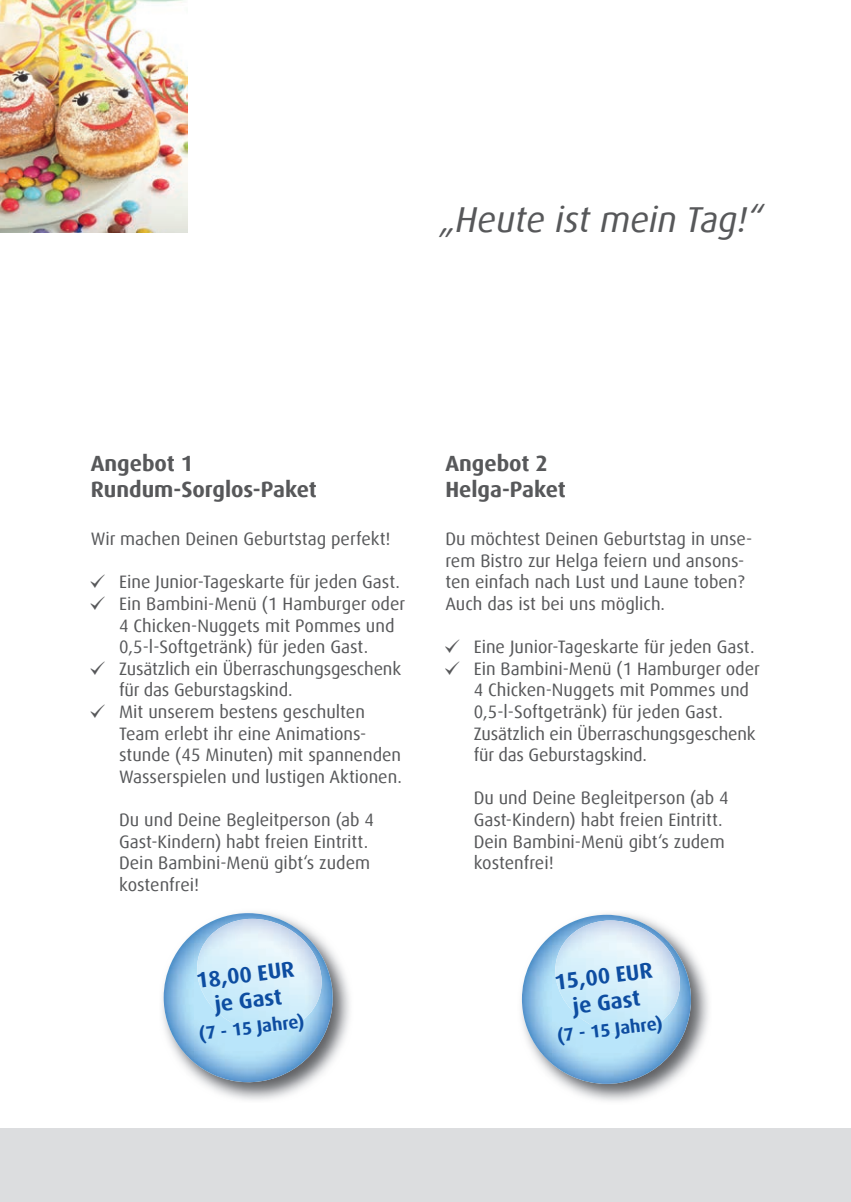
<style>
.page{position:relative;width:851px;height:1202px;background:#fff}
.page>*{position:absolute;margin:0;border:0;box-sizing:border-box;transform-origin:0 0}
.t1{font:italic 36px "Dax Offc";color:#57585a}
.t2{font:700 22px/26.4px "Dax Offc";color:#57585a}
.t3{font:700 22px/26px "Dax Offc";color:#0d4da1;text-align:center}
.t4{font:18px/21.6px "Dax Offc";color:#57585a}
.t5{font:700 18px "Dax Offc";color:#0d4da1}
</style>
<div class="page">
<img style="left:0;top:0;width:187px;height:232px">
<div style="left:0;top:1128px;width:850px;height:74px;background:#dcdddf"></div>
<img style="left:162px;top:912px;width:188px;height:188px">
<img style="left:164px;top:913px;width:168px;height:169px">
<img style="left:197px;top:919px;width:133px;height:113px">
<img style="left:521px;top:913px;width:188px;height:188px">
<img style="left:522px;top:915px;width:169px;height:169px">
<img style="left:555px;top:920px;width:133px;height:113px">
<h1 class="t1" style="left:440px;top:197px;width:324px">„Heute ist mein Tag!“</h1>
<p class="t2" style="left:91px;top:450px;width:227px">Angebot 1<br>Rundum-Sorglos-Paket</p>
<p class="t4" style="left:91px;top:528px;width:301px">Wir machen Deinen Geburtstag perfekt!</p>
<p class="t4" style="left:119px;top:572px;width:288px">Eine Junior-Tageskarte für jeden Gast.<br>Ein Bambini-Menü (1 Hamburger oder 4 Chicken-Nuggets mit Pommes und 0,5-l-Softgetränk) für jeden Gast.<br>Zusätzlich ein Überraschungsgeschenk für das Geburstagskind.<br>Mit unserem bestens geschulten Team erlebt ihr eine Animations&shy;stunde (45 Minuten) mit spannenden Wasserspielen und lustigen Aktionen.</p>
<p class="t4" style="left:119px;top:809px;width:256px">Du und Deine Begleitperson (ab 4<br>Gast-Kindern) habt freien Eintritt.<br>Dein Bambini-Menü gibt‘s zudem kostenfrei!</p>
<p class="t3" style="left:194px;top:968px;width:100px;rotate:-7deg">18,00 EUR je Gast</p>
<p class="t5" style="left:198px;top:1022px;width:107px;rotate:-7deg">(7 - 15 Jahre)</p>
<p class="t2" style="left:445px;top:450px;width:122px">Angebot 2<br>Helga-Paket</p>
<p class="t4" style="left:445px;top:528px;width:308px">Du möchtest Deinen Geburtstag in unse&shy;rem Bistro zur Helga feiern und ansons&shy;ten einfach nach Lust und Laune toben?<br>Auch das ist bei uns möglich.</p>
<p class="t4" style="left:473px;top:636px;width:288px">Eine Junior-Tageskarte für jeden Gast.<br>Ein Bambini-Menü (1 Hamburger oder 4 Chicken-Nuggets mit Pommes und 0,5-l-Softgetränk) für jeden Gast.<br>Zusätzlich ein Überraschungsgeschenk für das Geburstagskind.</p>
<p class="t4" style="left:473px;top:788px;width:256px">Du und Deine Begleitperson (ab 4<br>Gast-Kindern) habt freien Eintritt.<br>Dein Bambini-Menü gibt‘s zudem kostenfrei!</p>
<p class="t3" style="left:552px;top:969px;width:100px;rotate:-7deg">15,00 EUR je Gast</p>
<p class="t5" style="left:556px;top:1024px;width:107px;rotate:-7deg">(7 - 15 Jahre)</p>
</div>
